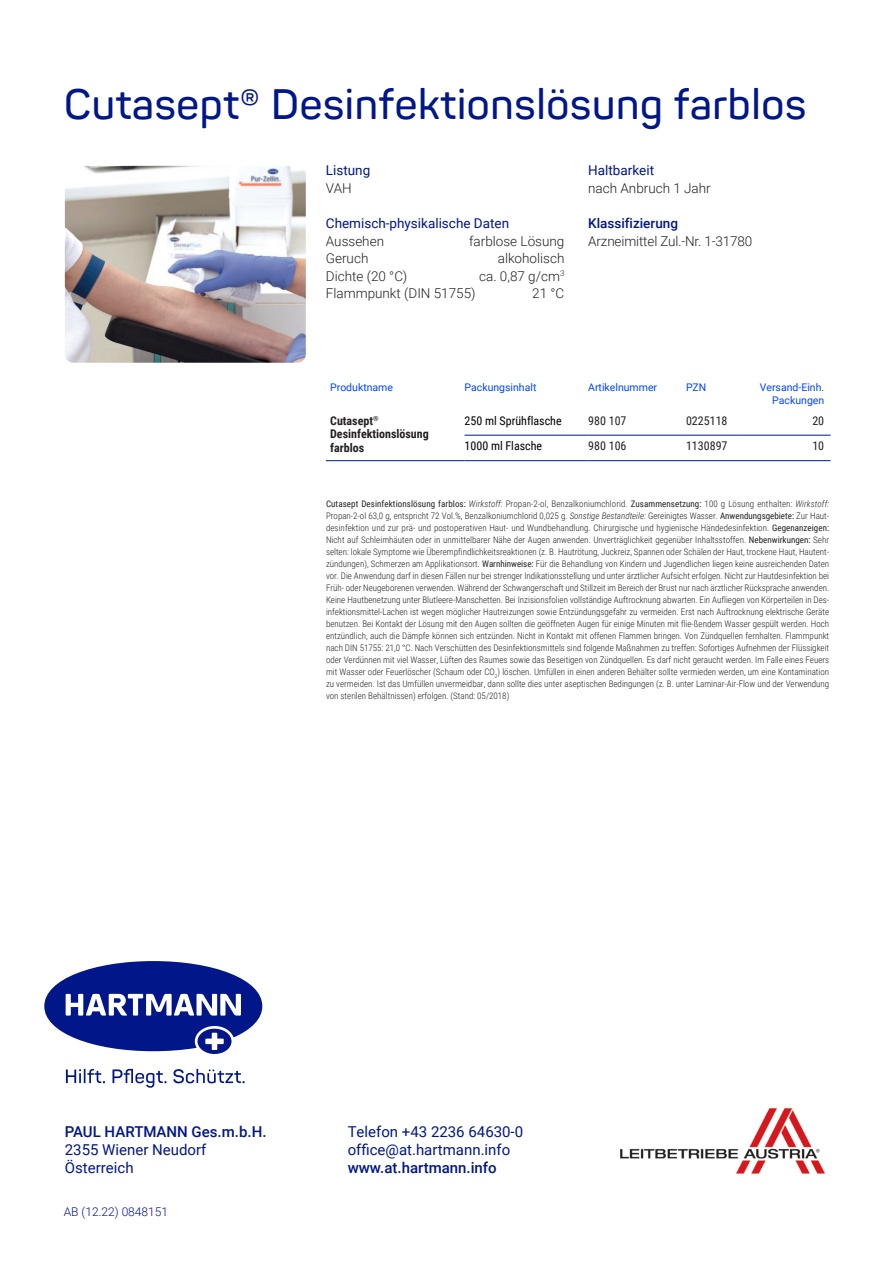
<style>
.page{position:relative;width:893px;height:1263px;background:#fff}
.page>*{position:absolute;margin:0;border:0;box-sizing:border-box;transform-origin:0 0}
.BU{font:600 42px "Panton";color:#001689}
.t1{font:15px "Roboto";color:#001689}
.t2{font:500 15px "Roboto";color:#001689}
.t3{font:300 13.5px "Roboto";color:#231f20}
.t4{font:13.5px "Roboto";color:#001689}
.t5{font:500 13.5px "Roboto";color:#001689}
.t6{font:700 12px/13.5px "Roboto Condensed";color:#231f20}
.Produkt_Bestelltabel{font:12px "Roboto Condensed";color:#000}
.t7{font:12px "Roboto Condensed";color:#231f20}
.t8{font:300 12px "Roboto";color:#001689}
.t9{font:10.5px/13.5px "Roboto";color:#0045ff;text-align:right}
.Pflichttexte{font:300 9px/12px "Roboto Condensed";color:#231f20;text-align:justify}
.s1{font-weight:400}
.s2{font-style:italic}
</style>
<div class="page">
<hr style="left:588px;top:435px;width:98px;height:1px;background:#001689">
<hr style="left:686px;top:435px;width:52px;height:1px;background:#001689">
<hr style="left:738px;top:435px;width:93px;height:1px;background:#001689">
<hr style="left:465px;top:435px;width:123px;height:1px;background:#001689">
<hr style="left:326px;top:460px;width:139px;height:1px;background:#001689">
<hr style="left:465px;top:460px;width:123px;height:1px;background:#001689">
<hr style="left:588px;top:460px;width:98px;height:1px;background:#001689">
<hr style="left:686px;top:460px;width:52px;height:1px;background:#001689">
<hr style="left:738px;top:460px;width:93px;height:1px;background:#001689">
<img style="left:620px;top:1108px;width:205px;height:66px">
<div style="left:198px;top:1029px;width:33px;height:25px;background:#001689;border-radius:50%"></div>
<svg style="left:44px;top:961px;width:218px;height:90px"></svg>
<svg style="left:66px;top:1069px;width:39px;height:14px"></svg>
<svg style="left:112px;top:1069px;width:55px;height:19px"></svg>
<svg style="left:173px;top:1069px;width:72px;height:14px"></svg>
<img style="left:65px;top:166px;width:241px;height:197px">
<p class="BU" style="left:64px;top:78px;width:744px">Cutasept® Desinfektionslösung farblos</p>
<p class="t4" style="left:326px;top:161px;width:46px">Listung</p>
<p class="t3" style="left:326px;top:179px;width:27px">VAH</p>
<p class="t4" style="left:326px;top:214px;width:185px">Chemisch-physikalische Daten</p>
<p class="t3" style="left:326px;top:231px;width:60px">Aussehen</p>
<p class="t3" style="left:469px;top:231px;width:97px">farblose Lösung</p>
<p class="t3" style="left:326px;top:249px;width:44px">Geruch</p>
<p class="t3" style="left:498px;top:249px;width:68px">alkoholisch</p>
<p class="t3" style="left:326px;top:266px;width:83px">Dichte (20 °C)</p>
<p class="t3" style="left:479px;top:266px;width:87px">ca. 0,87 g/cm<sup>3</sup></p>
<p class="t3" style="left:326px;top:284px;width:151px">Flammpunkt (DIN 51755)</p>
<p class="t3" style="left:532px;top:284px;width:34px">21 °C</p>
<p class="t4" style="left:588px;top:161px;width:67px">Haltbarkeit</p>
<p class="t3" style="left:588px;top:179px;width:124px">nach Anbruch 1 Jahr</p>
<p class="t5" style="left:588px;top:214px;width:91px">Klassifizierung</p>
<p class="t3" style="left:588px;top:231px;width:166px">Arzneimittel Zul.-Nr. 1-31780</p>
<p class="t9" style="left:330px;top:380px;width:64px">Produktname</p>
<p class="t9" style="left:465px;top:380px;width:73px">Packungsinhalt</p>
<p class="t9" style="left:588px;top:380px;width:70px">Artikelnummer</p>
<p class="t9" style="left:686px;top:380px;width:22px">PZN</p>
<p class="t9" style="left:760px;top:380px;width:66px">Versand-Einh.<br>Packungen</p>
<p class="t6" style="left:330px;top:413px;width:100px">Cutasept<sup>®<br></sup>Desinfektionslösung</p>
<p class="t6" style="left:330px;top:440px;width:35px">farblos</p>
<p class="Produkt_Bestelltabel" style="left:465px;top:412px;width:99px">250 ml Sprühflasche</p>
<p class="t7" style="left:588px;top:412px;width:40px">980 107</p>
<p class="t7" style="left:686px;top:412px;width:43px">0225118</p>
<p class="t7" style="left:812px;top:412px;width:13px">20</p>
<p class="Produkt_Bestelltabel" style="left:465px;top:437px;width:79px">1000 ml Flasche</p>
<p class="t7" style="left:588px;top:437px;width:40px">980 106</p>
<p class="t7" style="left:686px;top:437px;width:43px">1130897</p>
<p class="t7" style="left:812px;top:437px;width:13px">10</p>
<p class="Pflichttexte" style="left:326px;top:498px;width:505px"><span class="s1">Cutasept Desinfektionslösung farblos:</span> <span class="s2">Wirkstoff:</span> Propan-2-ol, Benzalkoniumchlorid. <span class="s1">Zusammensetzung:</span> 100 g Lösung enthalten: <span class="s2">Wirkstoff:<br></span>Propan-2-ol 63,0 g, entspricht 72 Vol.%, Benzalkoniumchlorid 0,025 g. <span class="s2">Sonstige Bestandteile:</span> Gereinigtes Wasser. <span class="s1">Anwendungsgebiete:</span> Zur Haut&shy;desinfektion und zur prä- und postoperativen Haut- und Wundbehandlung. Chirurgische und hygienische Händedesinfektion. <span class="s1">Gegenanzeigen:<br></span>Nicht auf Schleimhäuten oder in unmittelbarer Nähe der Augen anwenden. Unverträglichkeit gegenüber Inhaltsstoffen. <span class="s1">Nebenwirkungen:</span> Sehr selten: lokale Symptome wie Überempfindlichkeitsreaktionen (z. B. Hautrötung, Juckreiz, Spannen oder Schälen der Haut, trockene Haut, Hautent&shy;zündungen), Schmerzen am Applikationsort. <span class="s1">Warnhinweise:</span> Für die Behandlung von Kindern und Jugendlichen liegen keine ausreichenden Daten vor. Die Anwendung darf in diesen Fällen nur bei strenger Indikationsstellung und unter ärztlicher Aufsicht erfolgen. Nicht zur Hautdesinfektion bei Früh- oder Neugeborenen verwenden. Während der Schwangerschaft und Stillzeit im Bereich der Brust nur nach ärztlicher Rücksprache anwenden.<br>Keine Hautbenetzung unter Blutleere-Manschetten. Bei Inzisionsfolien vollständige Auftrocknung abwarten. Ein Aufliegen von Körperteilen in Des&shy;infektionsmittel-Lachen ist wegen möglicher Hautreizungen sowie Entzündungsgefahr zu vermeiden. Erst nach Auftrocknung elektrische Geräte benutzen. Bei Kontakt der Lösung mit den Augen sollten die geöffneten Augen für einige Minuten mit flie-ßendem Wasser gespült werden. Hoch entzündlich, auch die Dämpfe können sich entzünden. Nicht in Kontakt mit offenen Flammen bringen. Von Zündquellen fernhalten. Flammpunkt nach DIN 51755: 21,0 °C. Nach Verschütten des Desinfektionsmittels sind folgende Maßnahmen zu treffen: Sofortiges Aufnehmen der Flüssigkeit oder Verdünnen mit viel Wasser, Lüften des Raumes sowie das Beseitigen von Zündquellen. Es darf nicht geraucht werden. Im Falle eines Feuers mit Wasser oder Feuerlöscher (Schaum oder CO<sub>2</sub>) löschen. Umfüllen in einen anderen Behälter sollte vermieden werden, um eine Kontamination zu vermeiden. Ist das Umfüllen unvermeidbar, dann sollte dies unter aseptischen Bedingungen (z. B. unter Laminar-Air-Flow und der Verwendung von sterilen Behältnissen) erfolgen. (Stand: 05/2018)</p>
<p class="t2" style="left:65px;top:1121px;width:203px">PAUL HARTMANN Ges.m.b.H.</p>
<p class="t1" style="left:65px;top:1139px;width:143px">2355 Wiener Neudorf</p>
<p class="t1" style="left:65px;top:1157px;width:70px">Österreich</p>
<p class="t8" style="left:64px;top:1203px;width:106px">AB (12.22) 0848151</p>
<p class="t1" style="left:348px;top:1121px;width:177px">Telefon +43 2236 64630-0</p>
<p class="t1" style="left:348px;top:1139px;width:164px">office@at.hartmann.info</p>
<p class="t2" style="left:348px;top:1157px;width:151px">www.at.hartmann.info</p>
</div>
